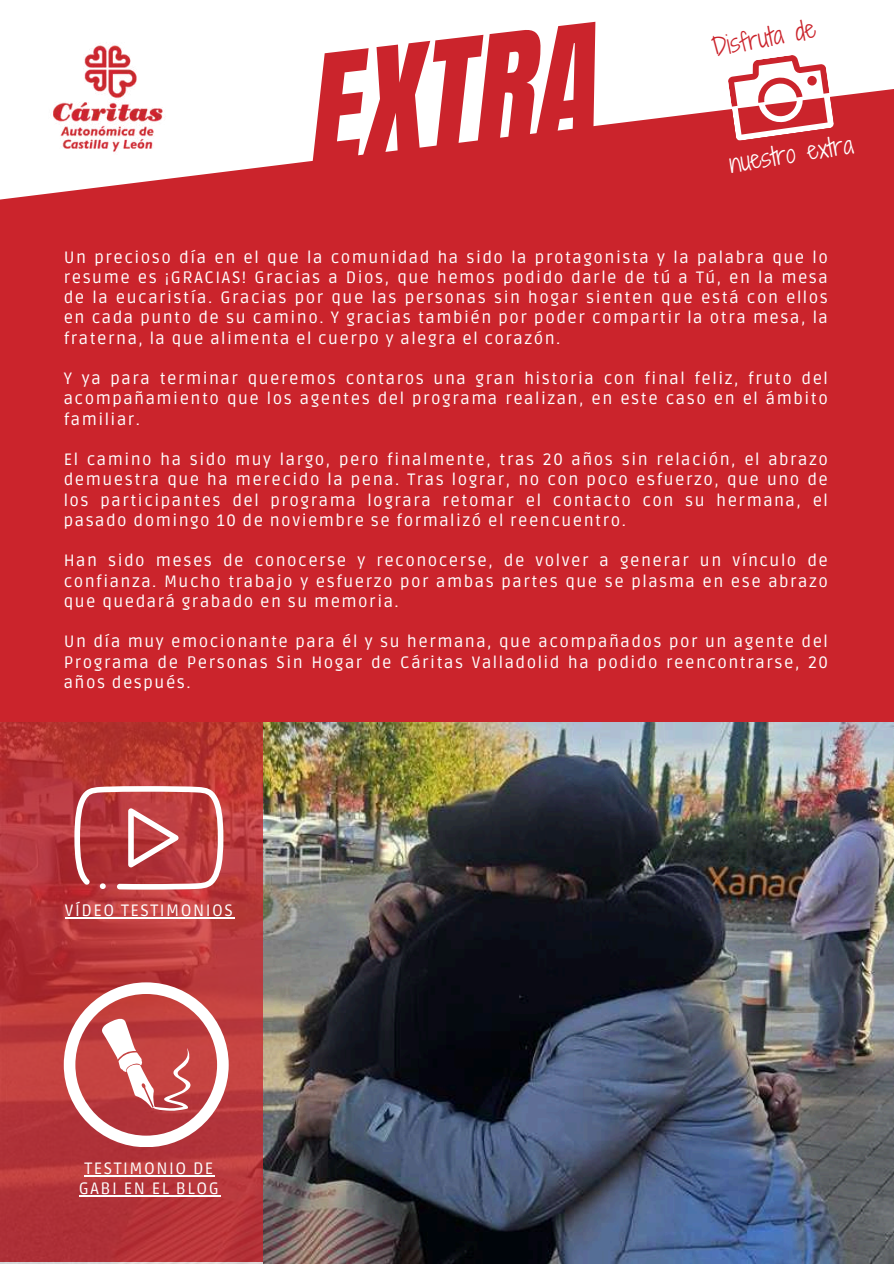
<style>
.page{position:relative;width:894px;height:1264px;background:#fff}
.page>*{position:absolute;margin:0;border:0;box-sizing:border-box;transform-origin:0 0}
.t1{font:128.4px "CA Generated";color:#cb242c}
.t2{font:24.15px "Shadows Into Light Two";color:#fff}
.t3{font:24.15px "Shadows Into Light Two";color:#cb242c}
.t4{font:16.5px/20.2px "Ruda";letter-spacing:.09em;color:#fff;text-align:justify}
</style>
<div class="page">
<div style="left:0;top:0;width:893px;height:1263px;background:#cb242c"></div>
<img style="left:0;top:722px;width:263px;height:541px">
<img style="left:263px;top:722px;width:630px;height:541px">
<svg style="left:0;top:0;width:893px;height:200px;fill:#fff"></svg>
<img style="left:36px;top:32px;width:144px;height:131px">
<svg style="left:725px;top:51px;width:109px;height:90px"></svg>
<svg style="left:64px;top:982px;width:164px;height:164px;background:#ce7172"></svg>
<svg style="left:74px;top:786px;width:149px;height:103px;background:#c45f61"></svg>
<hr style="left:65px;top:917px;width:169px;height:1px;background:#fff">
<hr style="left:84px;top:1174px;width:131px;height:2px;background:#fff">
<hr style="left:79px;top:1195px;width:141px;height:1px;background:#fff">
<h1 class="t1" style="left:302px;top:21px;width:291px;rotate:-7deg">EXTRA</h1>
<h2 class="t3" style="left:709px;top:30px;width:106px;rotate:-11deg">Disfruta de</h2>
<h2 class="t2" style="left:726px;top:146px;width:126px;rotate:-9deg">nuestro extra</h2>
<p class="t4" style="left:64px;top:247px;width:765px">Un precioso día en el que la comunidad ha sido la protagonista y la palabra que lo resume es ¡GRACIAS! Gracias a Dios, que hemos podido darle de tú a Tú, en la mesa de la eucaristía. Gracias por que las personas sin hogar sienten que está con ellos en cada punto de su camino. Y gracias también por poder compartir la otra mesa, la fraterna, la que alimenta el cuerpo y alegra el corazón.</p>
<p class="t4" style="left:64px;top:369px;width:765px">Y ya para terminar queremos contaros una gran historia con final feliz, fruto del acompañamiento que los agentes del programa realizan, en este caso en el ámbito familiar.</p>
<p class="t4" style="left:64px;top:450px;width:765px">El camino ha sido muy largo, pero finalmente, tras 20 años sin relación, el abrazo demuestra que ha merecido la pena. Tras lograr, no con poco esfuerzo, que uno de los participantes del programa lograra retomar el contacto con su hermana, el pasado domingo 10 de noviembre se formalizó el reencuentro.</p>
<p class="t4" style="left:64px;top:551px;width:765px">Han sido meses de conocerse y reconocerse, de volver a generar un vínculo de confianza. Mucho trabajo y esfuerzo por ambas partes que se plasma en ese abrazo que quedará grabado en su memoria.</p>
<p class="t4" style="left:64px;top:632px;width:765px">Un día muy emocionante para él y su hermana, que acompañados por un agente del Programa de Personas Sin Hogar de Cáritas Valladolid ha podido reencontrarse, 20 años después.</p>
<p class="t4" style="left:65px;top:901px;width:169px">VÍDEO TESTIMONIOS</p>
<p class="t4" style="left:79px;top:1158px;width:141px;text-align:center">TESTIMONIO DE<br>GABI EN EL BLOG</p>
</div>
